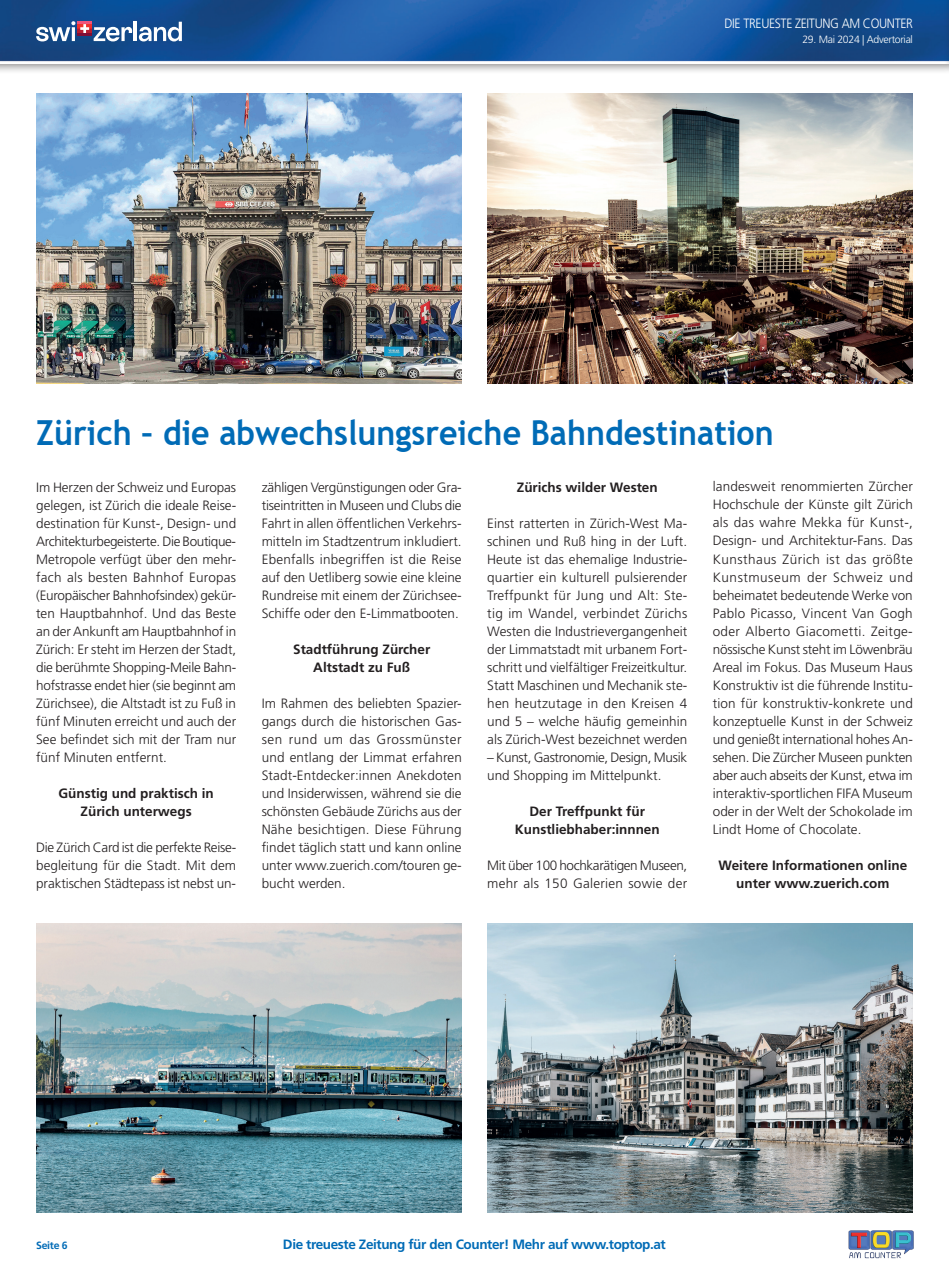
<style>
.page{position:relative;width:949px;height:1276px;background:#fff}
.page>*{position:absolute;margin:0;border:0;box-sizing:border-box;transform-origin:0 0}
.t1{font:700 34.5px "Trebuchet MS";color:#006bb6;scale:.93 1}
.t2{font:300 13.5px/18px "Frutiger";color:#231f20;text-align:justify}
.t3{font:700 13.5px/18px "Frutiger";color:#231f20;text-align:center}
.t4{font:300 13.5px/18px "Frutiger";letter-spacing:-.02em;color:#231f20}
.t5{font:300 13.5px/18px "Frutiger";letter-spacing:-.025em;color:#231f20}
.t6{font:700 13.5px "Frutiger";letter-spacing:-.03em;color:#006bb6}
.t7{font:300 13.5px "Frutiger";letter-spacing:-.03em;color:#fff;scale:.9 1}
.t8{font:300 10.5px "Frutiger";letter-spacing:-.03em;color:#fff}
.t9{font:700 10.5px "Frutiger";letter-spacing:-.03em;color:#006bb6}
</style>
<div class="page">
<div style="left:0;top:0;width:948px;height:75px;background:#231f20;opacity:.5"></div>
<img style="left:0;top:0;width:943px;height:64px">
<div style="left:943px;top:0;width:5px;height:75px;background:#231f20;opacity:.5"></div>
<img style="left:848px;top:1230px;width:66px;height:29px">
<img style="left:487px;top:94px;width:425px;height:290px">
<img style="left:36px;top:924px;width:425px;height:288px">
<img style="left:487px;top:924px;width:425px;height:288px">
<img style="left:36px;top:94px;width:425px;height:290px">
<hr style="left:134px;top:22px;width:3px;height:19px;background:#fff">
<svg style="left:139px;top:22px;width:43px;height:19px"></svg>
<svg style="left:36px;top:21px;width:97px;height:20px"></svg>
<p class="t7" style="left:724px;top:16px;width:211px">DIE TREUESTE ZEITUNG AM COUNTER</p>
<p class="t8" style="left:802px;top:34px;width:112px">29. Mai 2024 | Advertorial</p>
<h1 class="t1" style="left:36px;top:411px;width:794px">Zürich – die abwechslungsreiche Bahndestination</h1>
<p class="t2" style="left:36px;top:478px;width:201px">Im Herzen der Schweiz und Europas gelegen, ist Zürich die ideale Reise&shy;destination für Kunst-, Design- und Architekturbegeisterte. Die Boutique-Metropole verfügt über den mehr&shy;fach als besten Bahnhof Europas (Europäischer Bahnhofsindex) gekür&shy;ten Hauptbahnhof. Und das Beste an der Ankunft am Hauptbahnhof in Zürich: Er steht im Herzen der Stadt, die berühmte Shopping-Meile Bahn&shy;hofstrasse endet hier (sie beginnt am Zürichsee), die Altstadt ist zu Fuß in fünf Minuten erreicht und auch der See befindet sich mit der Tram nur fünf Minuten entfernt.</p>
<p class="t3" style="left:58px;top:784px;width:157px">Günstig und praktisch in<br>Zürich unterwegs</p>
<p class="t2" style="left:36px;top:838px;width:201px">Die Zürich Card ist die perfekte Reise&shy;begleitung für die Stadt. Mit dem praktischen Städtepass ist nebst un-</p>
<p class="t2" style="left:712px;top:478px;width:201px">landesweit renommierten Zürcher Hochschule der Künste gilt Zürich als das wahre Mekka für Kunst-, Design- und Architektur-Fans. Das Kunsthaus Zürich ist das größte Kunstmuseum der Schweiz und beheimatet bedeutende Werke von Pablo Picasso, Vincent Van Gogh oder Alberto Giacometti. Zeitge&shy;nössische Kunst steht im Löwenbräu Areal im Fokus. Das Museum Haus Konstruktiv ist die führende Institu&shy;tion für konstruktiv-konkrete und konzeptuelle Kunst in der Schweiz und genießt international hohes An&shy;sehen. Die Zürcher Museen punkten aber auch abseits der Kunst, etwa im interaktiv-sportlichen FIFA Museum oder in der Welt der Schokolade im Lindt Home of Chocolate.</p>
<p class="t3" style="left:718px;top:856px;width:190px">Weitere Informationen online unter www.zuerich.com</p>
<p class="t3" style="left:516px;top:478px;width:142px">Zürichs wilder Westen</p>
<p class="t2" style="left:487px;top:514px;width:201px">Einst ratterten in Zürich-West Ma&shy;schinen und Ruß hing in der Luft.<br>Heute ist das ehemalige Industrie&shy;quartier ein kulturell pulsierender Treffpunkt für Jung und Alt: Ste&shy;tig im Wandel, verbindet Zürichs Westen die Industrievergangenheit der Limmatstadt mit urbanem Fort&shy;schritt und vielfältiger Freizeitkultur.<br>Statt Maschinen und Mechanik ste&shy;hen heutzutage in den Kreisen 4 und 5 – welche häufig gemeinhin als Zürich-West bezeichnet werden</p>
<p class="t4" style="left:487px;top:748px;width:201px">– Kunst, Gastronomie, Design, Musik und Shopping im Mittelpunkt.</p>
<p class="t3" style="left:514px;top:802px;width:146px">Der Treffpunkt für<br>Kunstliebhaber:innnen</p>
<p class="t5" style="left:487px;top:856px;width:201px">Mit über 100 hochkarätigen Museen, mehr als 150 Galerien sowie der</p>
<p class="t2" style="left:261px;top:478px;width:201px">zähligen Vergünstigungen oder Gra&shy;tiseintritten in Museen und Clubs die Fahrt in allen öffentlichen Verkehrs&shy;mitteln im Stadtzentrum inkludiert.<br>Ebenfalls inbegriffen ist die Reise auf den Uetliberg sowie eine kleine Rundreise mit einem der Zürichsee-Schiffe oder den E-Limmatbooten.</p>
<p class="t3" style="left:293px;top:640px;width:139px">Stadtführung Zürcher<br>Altstadt zu Fuß</p>
<p class="t2" style="left:261px;top:694px;width:201px">Im Rahmen des beliebten Spazier&shy;gangs durch die historischen Gas&shy;sen rund um das Grossmünster und entlang der Limmat erfahren Stadt-Entdecker:innen Anekdoten und Insiderwissen, während sie die schönsten Gebäude Zürichs aus der Nähe besichtigen. Diese Führung findet täglich statt und kann online unter www.zuerich.com/touren ge&shy;bucht werden.</p>
<p class="t9" style="left:36px;top:1239px;width:33px">Seite 6</p>
<p class="t6" style="left:283px;top:1236px;width:384px">Die treueste Zeitung für den Counter! Mehr auf www.toptop.at</p>
</div>
